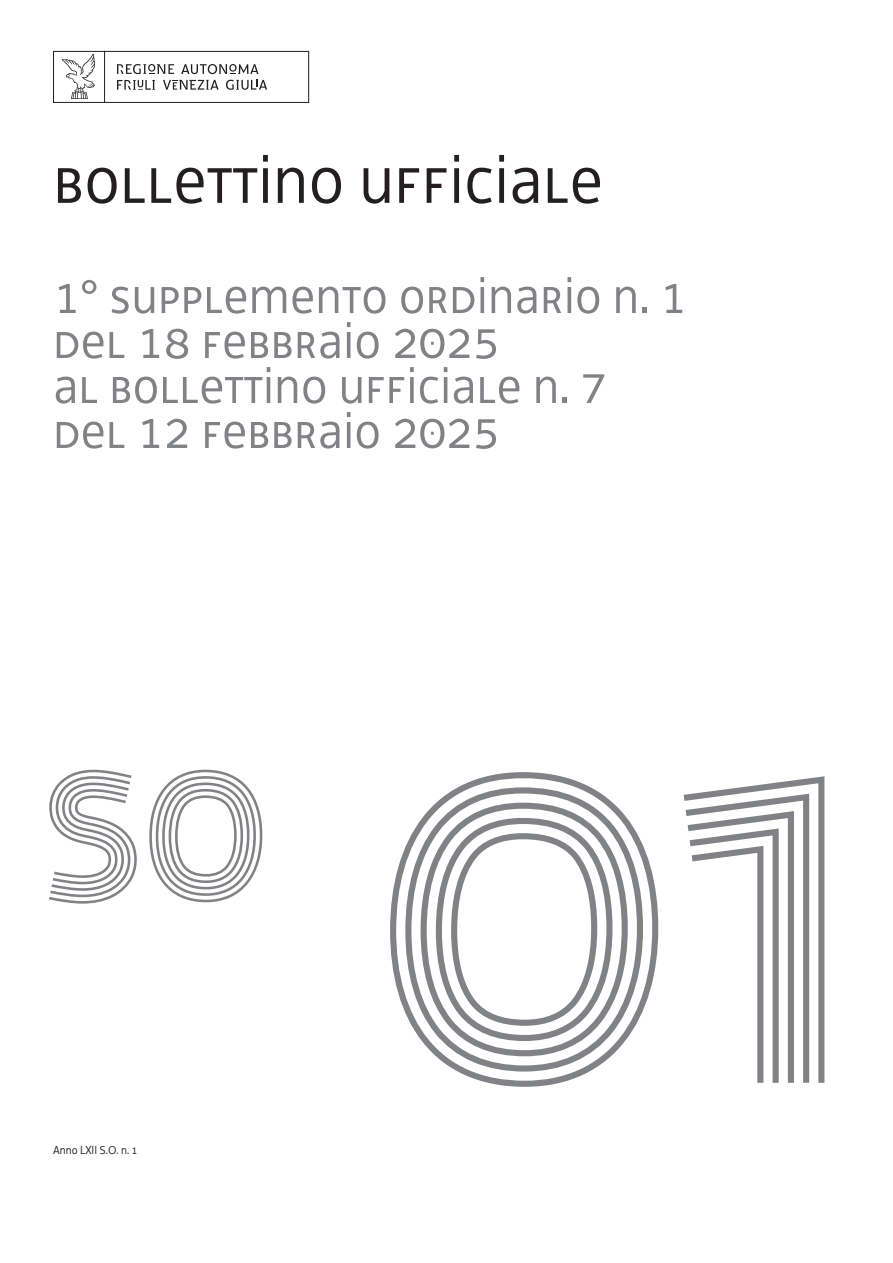
<style>
.page{position:relative;width:893px;height:1263px;background:#fff}
.page>*{position:absolute;margin:0;border:0;box-sizing:border-box;transform-origin:0 0}
.t1{font:72px "Decima UNI";color:#231f20}
.t2{font:54px/45px "Decima UNI";color:#808285}
.t3{font:12px "Decima WE";color:#231f20}
</style>
<div class="page">
<div style="left:53px;top:51px;width:52px;height:52px;border:1px solid #231f20"></div>
<div style="left:104px;top:51px;width:205px;height:52px;border:1px solid #231f20"></div>
<svg style="left:62px;top:54px;width:33px;height:45px"></svg>
<svg style="left:181px;top:64px;width:77px;height:10px"></svg>
<svg style="left:117px;top:64px;width:57px;height:10px"></svg>
<svg style="left:226px;top:80px;width:41px;height:10px"></svg>
<svg style="left:117px;top:80px;width:38px;height:10px"></svg>
<svg style="left:163px;top:80px;width:56px;height:10px"></svg>
<svg style="left:49px;top:770px;width:88px;height:134px"></svg>
<svg style="left:149px;top:769px;width:114px;height:134px"></svg>
<svg style="left:684px;top:776px;width:140px;height:307px"></svg>
<svg style="left:390px;top:772px;width:268px;height:315px"></svg>
<svg style="left:405px;top:787px;width:238px;height:284px"></svg>
<svg style="left:421px;top:803px;width:207px;height:253px"></svg>
<svg style="left:436px;top:818px;width:176px;height:223px"></svg>
<h1 class="t1" style="left:53px;top:137px;width:552px">BOLLETTINO UFFICIALE</h1>
<p class="t2" style="left:53px;top:273px;width:635px">1° sUPPLEmenTO ORDINARIO n. 1<br>DEL 18 FEBBRAIO 2025<br>AL BOLLETTINO UFFICIALE N. 7<br>DEL 12 FEBBRAIO 2025</p>
<p class="t3" style="left:53px;top:1142px;width:86px">Anno LXII S.O. n. 1</p>
</div>
